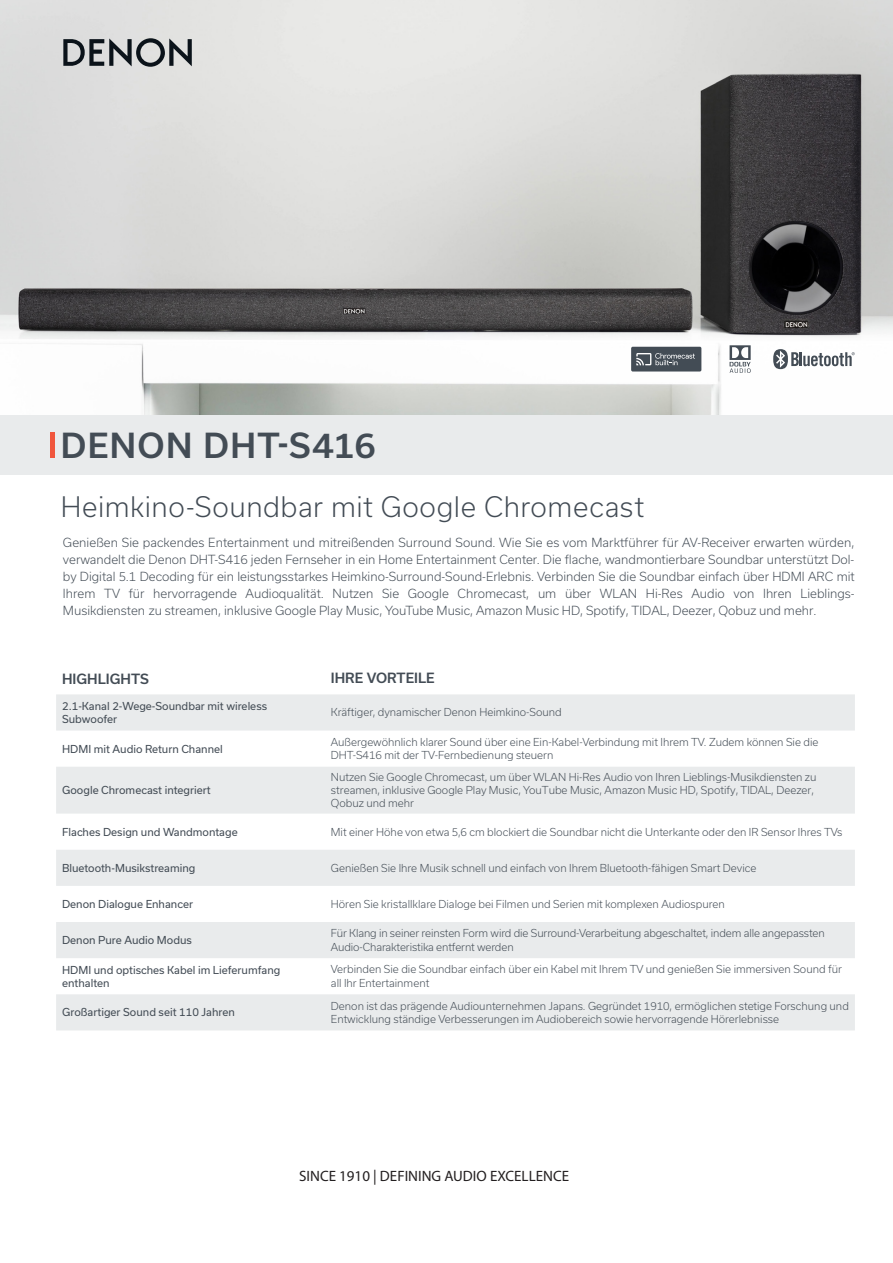
<style>
.page{position:relative;width:893px;height:1263px;background:#fff}
.page>*{position:absolute;margin:0;border:0;box-sizing:border-box;transform-origin:0 0}
.t1{font:500 33px "Usual";letter-spacing:.04em;color:#434c55}
.t2{font:300 27px "Usual";letter-spacing:.02em;color:#434c55}
.Since_1910{font:15px "Myriad Pro";color:#231f20}
.t3{font:500 13.5px "Usual";color:#434c55}
.t4{font:300 12px/17.1px "Usual";color:#434c55;text-align:justify}
.t5{font:300 10.5px/13.5px "Usual";color:#434c55}
.t6{font:10.5px/12.6px "Usual";color:#434c55}
</style>
<div class="page">
<img style="left:0;top:0;width:893px;height:415px">
<svg style="left:63px;top:38px;width:129px;height:29px"></svg>
<svg style="left:773px;top:349px;width:82px;height:20px"></svg>
<svg style="left:56px;top:694px;width:799px;height:336px;fill:#e9ebec"></svg>
<div style="left:631px;top:347px;width:70px;height:24px;background:#434c55;border-radius:2px"></div>
<svg style="left:636px;top:353px;width:59px;height:12px"></svg>
<div style="left:0;top:415px;width:893px;height:60px;background:#e9ebec"></div>
<hr style="left:50px;top:433px;width:4px;height:25px;background:#f0563d">
<svg style="left:730px;top:345px;width:21px;height:28px"></svg>
<p class="t1" style="left:61px;top:427px;width:316px">DENON DHT-S416</p>
<p class="t2" style="left:61px;top:491px;width:585px">Heimkino-Soundbar mit Google Chromecast</p>
<p class="t4" style="left:63px;top:534px;width:793px">Genießen Sie packendes Entertainment und mitreißenden Surround Sound. Wie Sie es vom Marktführer für AV-Receiver erwarten würden, verwandelt die Denon DHT-S416 jeden Fernseher in ein Home Entertainment Center. Die flache, wandmontierbare Soundbar unterstützt Dol&shy;by Digital 5.1 Decoding für ein leistungsstarkes Heimkino-Surround-Sound-Erlebnis. Verbinden Sie die Soundbar einfach über HDMI ARC mit Ihrem TV für hervorragende Audioqualität. Nutzen Sie Google Chromecast, um über WLAN Hi-Res Audio von Ihren Lieblings-Musikdiensten zu streamen, inklusive Google Play Music, YouTube Music, Amazon Music HD, Spotify, TIDAL, Deezer, Qobuz und mehr.</p>
<p class="t3" style="left:62px;top:671px;width:88px">HIGHLIGHTS</p>
<p class="t3" style="left:331px;top:670px;width:105px">IHRE VORTEILE</p>
<p class="t6" style="left:62px;top:700px;width:206px">2.1-Kanal 2-Wege-Soundbar mit wireless<br>Subwoofer</p>
<p class="t5" style="left:331px;top:706px;width:232px">Kräftiger, dynamischer Denon Heimkino-Sound</p>
<p class="t6" style="left:62px;top:742px;width:162px">HDMI mit Audio Return Channel</p>
<p class="t5" style="left:331px;top:735px;width:489px">Außergewöhnlich klarer Sound über eine Ein-Kabel-Verbindung mit Ihrem TV. Zudem können Sie die<br>DHT-S416 mit der TV-Fernbedienung steuern</p>
<p class="t6" style="left:62px;top:784px;width:150px">Google Chromecast integriert</p>
<p class="t5" style="left:331px;top:770px;width:487px">Nutzen Sie Google Chromecast, um über WLAN Hi-Res Audio von Ihren Lieblings-Musikdiensten zu streamen, inklusive Google Play Music, YouTube Music, Amazon Music HD, Spotify, TIDAL, Deezer,<br>Qobuz und mehr</p>
<p class="t6" style="left:62px;top:825px;width:177px">Flaches Design und Wandmontage</p>
<p class="t5" style="left:331px;top:825px;width:513px">Mit einer Höhe von etwa 5,6 cm blockiert die Soundbar nicht die Unterkante oder den IR Sensor Ihres TVs</p>
<p class="t6" style="left:62px;top:861px;width:135px">Bluetooth-Musikstreaming</p>
<p class="t5" style="left:331px;top:861px;width:427px">Genießen Sie Ihre Musik schnell und einfach von Ihrem Bluetooth-fähigen Smart Device</p>
<p class="t6" style="left:62px;top:898px;width:132px">Denon Dialogue Enhancer</p>
<p class="t5" style="left:331px;top:897px;width:395px">Hören Sie kristallklare Dialoge bei Filmen und Serien mit komplexen Audiospuren</p>
<p class="t6" style="left:62px;top:934px;width:131px">Denon Pure Audio Modus</p>
<p class="t5" style="left:331px;top:926px;width:495px">Für Klang in seiner reinsten Form wird die Surround-Verarbeitung abgeschaltet, indem alle angepassten<br>Audio-Charakteristika entfernt werden</p>
<p class="t6" style="left:62px;top:964px;width:220px">HDMI und optisches Kabel im Lieferumfang enthalten</p>
<p class="t5" style="left:331px;top:963px;width:512px">Verbinden Sie die Soundbar einfach über ein Kabel mit Ihrem TV und genießen Sie immersiven Sound für all Ihr Entertainment</p>
<p class="t6" style="left:62px;top:1006px;width:174px">Großartiger Sound seit 110 Jahren</p>
<p class="t5" style="left:331px;top:999px;width:519px">Denon ist das prägende Audiounternehmen Japans. Gegründet 1910, ermöglichen stetige Forschung und<br>Entwicklung ständige Verbesserungen im Audiobereich sowie hervorragende Hörerlebnisse</p>
<p class="Since_1910" style="left:299px;top:1167px;width:271px">SINCE 1910 | DEFINING AUDIO EXCELLENCE</p>
</div>
